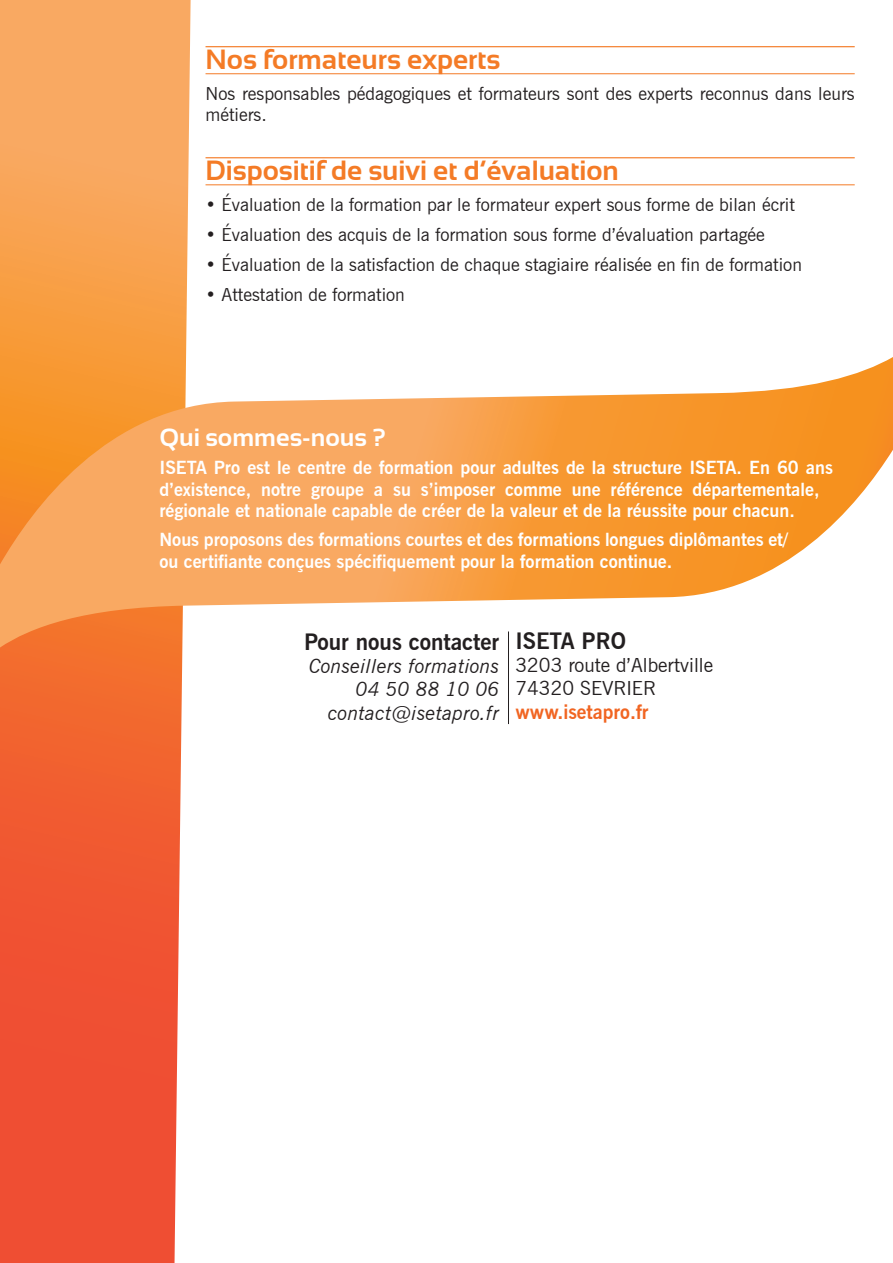
<style>
.page{position:relative;width:893px;height:1263px;background:#fff}
.page>*{position:absolute;margin:0;border:0;box-sizing:border-box;transform-origin:0 0}
.t1{font:700 27.75px "Sansation";color:#f47b26}
.t2{font:700 24.9px "Sansation";color:#fff}
.t3{font:700 22.5px "News Gothic BT";color:#231f20}
.t4{font:italic 19.5px/23.4px "News Gothic BT";letter-spacing:.01em;color:#231f20;text-align:right}
.t5{font:19.5px/23.4px "News Gothic BT";color:#231f20}
.t6{font:700 19.5px "News Gothic BT";color:#f16522}
.t7{font:700 18px/21.6px "News Gothic BT";color:#fff}
.t8{font:18px/21.6px "News Gothic BT";color:#231f20}
</style>
<div class="page">
<svg style="left:0;top:0;width:191px;height:1263px;background:#f37b48"></svg>
<hr style="left:206px;top:46px;width:649px;height:1px;background:#f47b26">
<hr style="left:206px;top:73px;width:649px;height:1px;background:#f47b26">
<hr style="left:206px;top:157px;width:649px;height:1px;background:#f47b26">
<hr style="left:206px;top:185px;width:649px;height:1px;background:#f47b26">
<hr style="left:508px;top:631px;width:1px;height:93px;background:#231f20">
<svg style="left:0;top:357px;width:893px;height:290px"></svg>
<h1 class="t1" style="left:206px;top:44px;width:296px">Nos formateurs experts</h1>
<p class="t8" style="left:206px;top:82px;width:651px">Nos responsables pédagogiques et formateurs sont des experts reconnus dans leurs métiers.</p>
<h1 class="t1" style="left:206px;top:155px;width:415px">Dispositif de suivi et d’évaluation</h1>
<p class="t8" style="left:206px;top:193px;width:591px">• Évaluation de la formation par le formateur expert sous forme de bilan écrit</p>
<p class="t8" style="left:206px;top:223px;width:561px">• Évaluation des acquis de la formation sous forme d’évaluation partagée</p>
<p class="t8" style="left:206px;top:253px;width:598px">• Évaluation de la satisfaction de chaque stagiaire réalisée en fin de formation</p>
<p class="t8" style="left:206px;top:283px;width:201px">• Attestation de formation</p>
<h2 class="t2" style="left:159px;top:423px;width:228px">Qui sommes-nous ?</h2>
<p class="t7" style="left:159px;top:457px;width:675px">ISETA Pro est le centre de formation pour adultes de la structure ISETA. En 60 ans d’existence, notre groupe a su s’imposer comme une référence départementale, régionale et nationale capable de créer de la valeur et de la réussite pour chacun.</p>
<p class="t7" style="left:159px;top:529px;width:630px">Nous proposons des formations courtes et des formations longues diplômantes et/ ou certifiante conçues spécifiquement pour la formation continue.</p>
<p class="t3" style="left:304px;top:628px;width:197px">Pour nous contacter</p>
<p class="t4" style="left:309px;top:654px;width:192px">Conseillers formations<br>04 50 88 10 06 contact@isetapro.fr</p>
<p class="t3" style="left:515px;top:627px;width:112px">ISETA PRO</p>
<p class="t5" style="left:515px;top:653px;width:199px">3203 route d’Albertville<br>74320 SEVRIER</p>
<p class="t6" style="left:515px;top:700px;width:135px">www.isetapro.fr</p>
</div>
